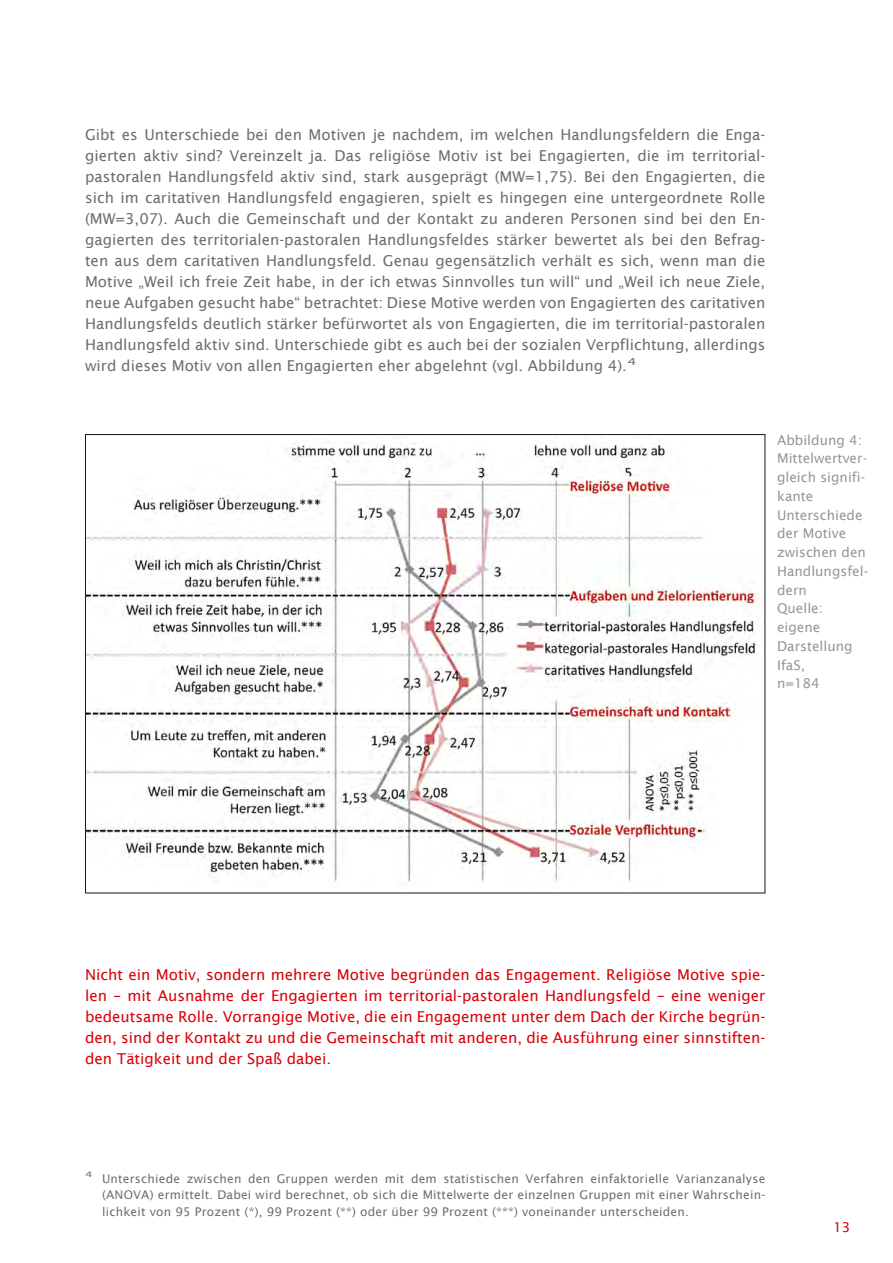
<style>
.page{position:relative;width:893px;height:1263px;background:#fff}
.page>*{position:absolute;margin:0;border:0;box-sizing:border-box;transform-origin:0 0}
.t1{font:15px/21px "Lucida Sans";color:#6e6e6e;text-align:justify}
.t2{font:15px/21px "Lucida Sans";color:#da0009;text-align:justify}
.t3{font:13.5px/18.8px "Lucida Sans";color:#959696}
.t4{font:13.5px "Lucida Sans";color:#da0009}
.t5{font:12px/16.5px "Lucida Sans";letter-spacing:.015em;color:#6e6e6e;text-align:justify}
.t6{font:7.8px "Lucida Sans";color:#6e6e6e;scale:1.54 1}
</style>
<div class="page">
<img style="left:87px;top:440px;width:672px;height:443px">
<p class="t1" style="left:85px;top:124px;width:682px">Gibt es Unterschiede bei den Motiven je nachdem, im welchen Handlungsfeldern die Enga&shy;gierten aktiv sind? Vereinzelt ja. Das religiöse Motiv ist bei Engagierten, die im territorial&shy;pastoralen Handlungsfeld aktiv sind, stark ausgeprägt (MW=1,75). Bei den Engagierten, die sich im caritativen Handlungsfeld engagieren, spielt es hingegen eine untergeordnete Rolle (MW=3,07). Auch die Gemeinschaft und der Kontakt zu anderen Personen sind bei den En&shy;gagierten des territorialen-pastoralen Handlungsfeldes stärker bewertet als bei den Befrag&shy;ten aus dem caritativen Handlungsfeld. Genau gegensätzlich verhält es sich, wenn man die Motive „Weil ich freie Zeit habe, in der ich etwas Sinnvolles tun will“ und „Weil ich neue Ziele, neue Aufgaben gesucht habe“ betrachtet: Diese Motive werden von Engagierten des caritativen Handlungsfelds deutlich stärker befürwortet als von Engagierten, die im territorial-pastoralen Handlungsfeld aktiv sind. Unterschiede gibt es auch bei der sozialen Verpflichtung, allerdings wird dieses Motiv von allen Engagierten eher abgelehnt (vgl. Abbildung 4).<sup>4</sup></p>
<p class="t3" style="left:777px;top:430px;width:92px">Abbildung 4:<br>Mittelwertver&shy;gleich signifi&shy;kante<br>Unterschiede der Motive zwischen den<br>Handlungsfel&shy;dern<br>Quelle: eigene<br>Darstellung<br>IfaS,<br>n=184</p>
<p class="t2" style="left:85px;top:964px;width:682px">Nicht ein Motiv, sondern mehrere Motive begründen das Engagement. Religiöse Motive spie&shy;len – mit Ausnahme der Engagierten im territorial-pastoralen Handlungsfeld – eine weniger bedeutsame Rolle. Vorrangige Motive, die ein Engagement unter dem Dach der Kirche begrün&shy;den, sind der Kontakt zu und die Gemeinschaft mit anderen, die Ausführung einer sinnstiften&shy;den Tätigkeit und der Spaß dabei.</p>
<p class="t6" style="left:85px;top:1170px;width:6px">4</p>
<p class="t5" style="left:102px;top:1170px;width:665px">Unterschiede zwischen den Gruppen werden mit dem statistischen Verfahren einfaktorielle Varianzanalyse (ANOVA) ermittelt. Dabei wird berechnet, ob sich die Mittelwerte der einzelnen Gruppen mit einer Wahrschein&shy;lichkeit von 95 Prozent (*), 99 Prozent (**) oder über 99 Prozent (***) voneinander unterscheiden.</p>
<p class="t4" style="left:833px;top:1220px;width:19px">13</p>
</div>
